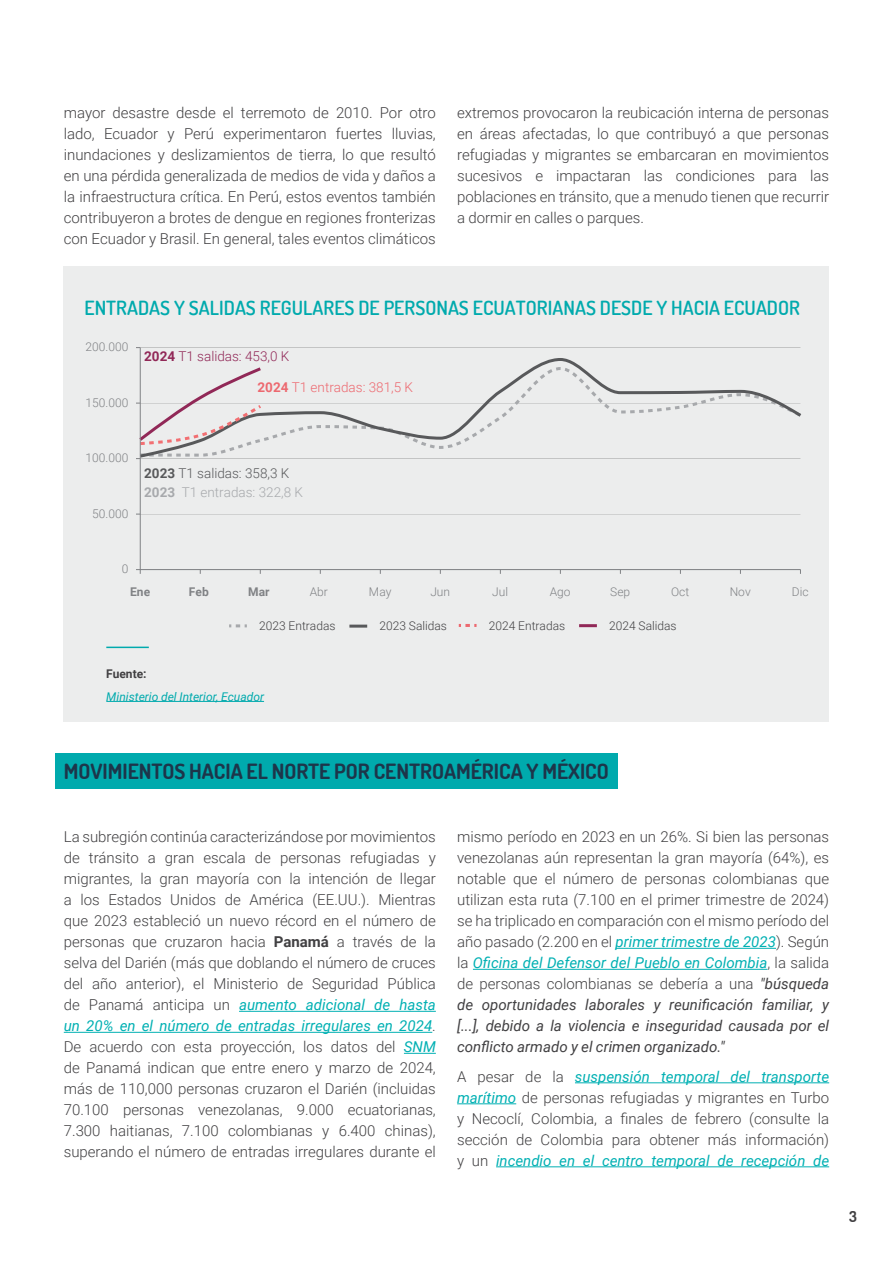
<style>
.page{position:relative;width:893px;height:1263px;background:#fff}
.page>*{position:absolute;margin:0;border:0;box-sizing:border-box;transform-origin:0 0}
.t1{font:700 21px "Dosis";color:#1d354a}
.t2{font:600 19.5px "Dosis";color:#00aaad}
.t3{font:300 15px/21px "Roboto";color:#414042;text-align:justify}
.t4{font:700 15px "Dosis";color:#414042}
.t5{font:300 13.5px "Roboto";color:#ec6970}
.t6{font:300 13.5px "Roboto";color:#a7a9ac}
.t7{font:300 13.5px "Roboto";color:#912857}
.t8{font:300 13.5px "Roboto";color:#58595b}
.t9{font:300 12px "Roboto";color:#808285}
.t10{font:300 12px "Roboto";color:#414042}
.t11{font:italic 12px "Roboto";color:#00aaad}
.t12{font:700 12px "Roboto";color:#808285}
.t13{font:700 12px "Roboto";color:#414042}
.s1{font-weight:700}
.s2{font-weight:400;font-style:italic;color:#00b0b3}
.s3{font-weight:400;font-style:italic}
</style>
<div class="page">
<div style="left:64px;top:267px;width:765px;height:455px;background:#eceded"></div>
<hr style="left:140px;top:514px;width:660px;height:1px;background:#000">
<hr style="left:140px;top:347px;width:660px;height:1px;background:#000">
<svg style="left:137px;top:356px;width:664px;height:104px"></svg>
<hr style="left:140px;top:569px;width:660px;height:1px;background:#808285">
<hr style="left:140px;top:348px;width:1px;height:222px;background:#808285">
<svg style="left:136px;top:569px;width:5px;height:5px"></svg>
<svg style="left:136px;top:365px;width:128px;height:82px"></svg>
<hr style="left:349px;top:625px;width:18px;height:3px;background:#58595b">
<svg style="left:229px;top:624px;width:18px;height:3px"></svg>
<hr style="left:579px;top:624px;width:18px;height:3px;background:#912857">
<svg style="left:459px;top:624px;width:18px;height:3px"></svg>
<hr style="left:106px;top:647px;width:43px;height:1px;background:#00aaad">
<hr style="left:106px;top:701px;width:158px;height:1px;background:#00aaad">
<div style="left:55px;top:753px;width:562px;height:35px;background:#00aaad"></div>
<hr style="left:239px;top:1011px;width:197px;height:1px;background:#00b0b3">
<hr style="left:64px;top:1032px;width:368px;height:1px;background:#00b0b3">
<hr style="left:404px;top:1053px;width:32px;height:1px;background:#00b0b3">
<hr style="left:616px;top:948px;width:160px;height:1px;background:#00b0b3">
<hr style="left:473px;top:969px;width:294px;height:1px;background:#00b0b3">
<hr style="left:575px;top:1082px;width:254px;height:1px;background:#00b0b3">
<hr style="left:457px;top:1103px;width:59px;height:1px;background:#00b0b3">
<hr style="left:496px;top:1166px;width:333px;height:1px;background:#00b0b3">
<p class="t3" style="left:64px;top:101px;width:374px">mayor desastre desde el terremoto de 2010. Por otro lado, Ecuador y Perú experimentaron fuertes lluvias, inundaciones y deslizamientos de tierra, lo que resultó en una pérdida generalizada de medios de vida y daños a la infraestructura crítica. En Perú, estos eventos también contribuyeron a brotes de dengue en regiones fronterizas con Ecuador y Brasil. En general, tales eventos climáticos</p>
<p class="t3" style="left:457px;top:101px;width:374px">extremos provocaron la reubicación interna de personas en áreas afectadas, lo que contribuyó a que personas refugiadas y migrantes se embarcaran en movimientos sucesivos e impactaran las condiciones para las poblaciones en tránsito, que a menudo tienen que recurrir a dormir en calles o parques.</p>
<h2 class="t2" style="left:85px;top:296px;width:717px">ENTRADAS Y SALIDAS REGULARES DE PERSONAS ECUATORIANAS DESDE Y HACIA ECUADOR</h2>
<p class="t7" style="left:144px;top:347px;width:147px"><span class="s1">2024</span> T1 salidas: 453,0 K</p>
<p class="t5" style="left:258px;top:378px;width:157px"><span class="s1">2024</span> T1 entradas: 381,5 K</p>
<p class="t9" style="left:86px;top:339px;width:44px">200.000</p>
<p class="t9" style="left:86px;top:394px;width:44px">150.000</p>
<p class="t9" style="left:86px;top:450px;width:44px">100.000</p>
<p class="t9" style="left:92px;top:505px;width:38px">50.000</p>
<p class="t8" style="left:144px;top:463px;width:147px"><span class="s1">2023</span> T1 salidas: 358,3 K</p>
<p class="t6" style="left:144px;top:482px;width:160px"><span class="s1">2023</span> T1 entradas: 322,8 K</p>
<p class="t9" style="left:122px;top:561px;width:8px">0</p>
<p class="t12" style="left:130px;top:583px;width:21px">Ene</p>
<p class="t12" style="left:189px;top:583px;width:21px">Feb</p>
<p class="t12" style="left:248px;top:583px;width:23px">Mar</p>
<p class="t9" style="left:310px;top:583px;width:20px">Abr</p>
<p class="t9" style="left:369px;top:583px;width:24px">May</p>
<p class="t9" style="left:430px;top:583px;width:21px">Jun</p>
<p class="t9" style="left:492px;top:583px;width:17px">Jul</p>
<p class="t9" style="left:550px;top:583px;width:22px">Ago</p>
<p class="t9" style="left:610px;top:583px;width:21px">Sep</p>
<p class="t9" style="left:671px;top:583px;width:20px">Oct</p>
<p class="t9" style="left:730px;top:583px;width:23px">Nov</p>
<p class="t9" style="left:792px;top:583px;width:18px">Dic</p>
<p class="t10" style="left:259px;top:617px;width:78px">2023 Entradas</p>
<p class="t10" style="left:379px;top:617px;width:69px">2023 Salidas</p>
<p class="t10" style="left:489px;top:617px;width:78px">2024 Entradas</p>
<p class="t10" style="left:609px;top:617px;width:69px">2024 Salidas</p>
<p class="t13" style="left:106px;top:665px;width:42px">Fuente:</p>
<p class="t11" style="left:106px;top:688px;width:159px">Ministerio del Interior, Ecuador</p>
<h1 class="t1" style="left:64px;top:758px;width:547px">MOVIMIENTOS HACIA EL NORTE POR CENTROAMÉRICA Y MÉXICO</h1>
<p class="t3" style="left:64px;top:826px;width:374px">La subregión continúa caracterizándose por movimientos de tránsito a gran escala de personas refugiadas y migrantes, la gran mayoría con la intención de llegar a los Estados Unidos de América (EE.UU.). Mientras que 2023 estableció un nuevo récord en el número de personas que cruzaron hacia <span class="s1">Panamá</span> a través de la selva del Darién (más que doblando el número de cruces del año anterior), el Ministerio de Seguridad Pública de Panamá anticipa un <span class="s2">aumento adicional de hasta un 20% en el número de entradas irregulares en 2024</span>.<br>De acuerdo con esta proyección, los datos del <span class="s2">SNM </span>de Panamá indican que entre enero y marzo de 2024, más de 110,000 personas cruzaron el Darién (incluidas 70.100 personas venezolanas, 9.000 ecuatorianas, 7.300 haitianas, 7.100 colombianas y 6.400 chinas), superando el número de entradas irregulares durante el</p>
<p class="t3" style="left:457px;top:826px;width:374px">mismo período en 2023 en un 26%. Si bien las personas venezolanas aún representan la gran mayoría (64%), es notable que el número de personas colombianas que utilizan esta ruta (7.100 en el primer trimestre de 2024) se ha triplicado en comparación con el mismo período del año pasado (2.200 en el <span class="s2">primer trimestre de 2023</span>). Según la <span class="s2">Oficina del Defensor del Pueblo en Colombia</span>, la salida de personas colombianas se debería a una <span class="s3">"búsqueda de oportunidades laborales y reunificación familiar, y [...], debido a la violencia e inseguridad causada por el conflicto armado y el crimen organizado."</span></p>
<p class="t3" style="left:457px;top:1065px;width:374px">A pesar de la <span class="s2">suspensión temporal del transporte marítimo</span> de personas refugiadas y migrantes en Turbo y Necoclí, Colombia, a finales de febrero (consulte la sección de Colombia para obtener más información) y un <span class="s2">incendio en el centro temporal de recepción de</span></p>
<p class="t4" style="left:849px;top:1207px;width:9px">3</p>
</div>
